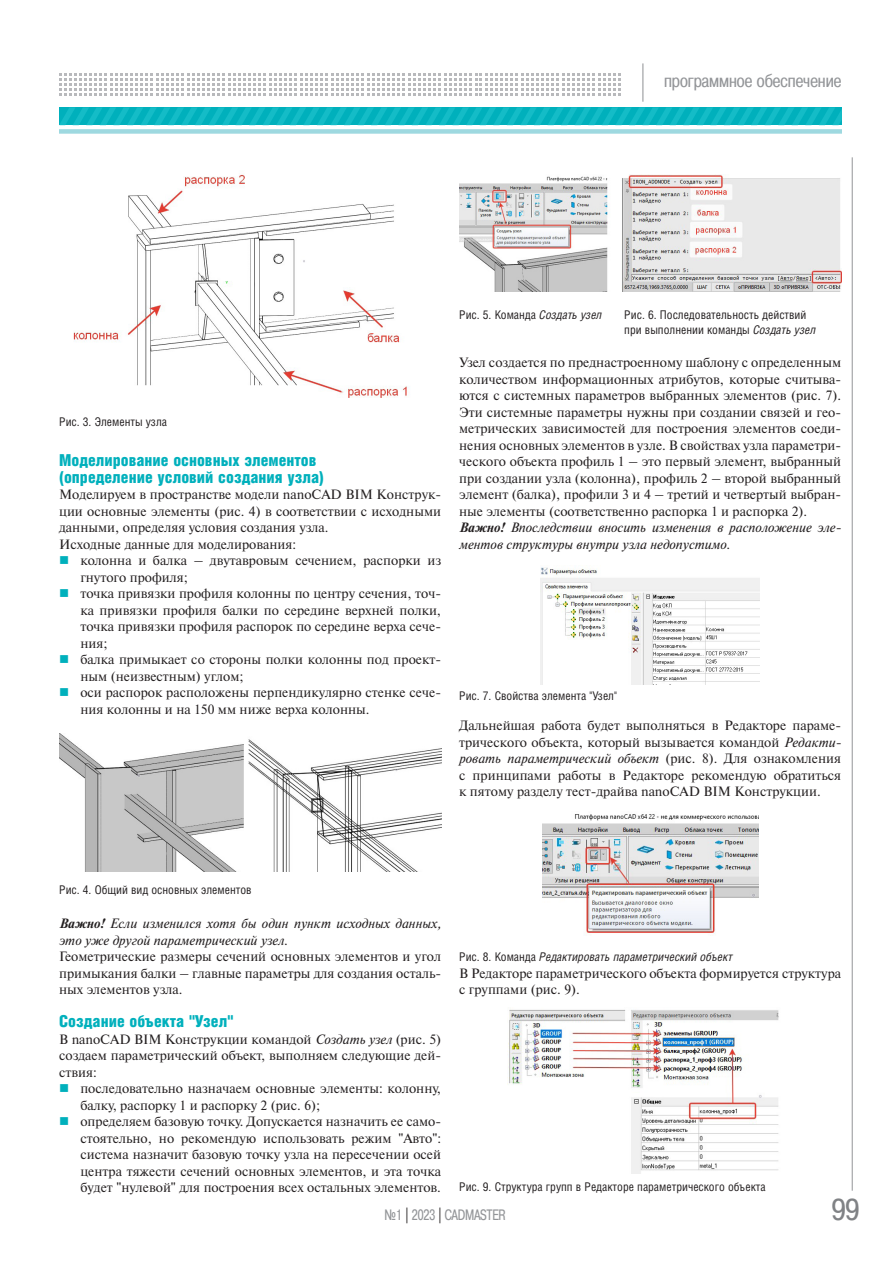
<style>
.page{position:relative;width:893px;height:1263px;background:#fff}
.page>*{position:absolute;margin:0;border:0;box-sizing:border-box;transform-origin:0 0}
.t1{font:30px "Pragmatica Cond C";color:#808285;scale:1.07 1}
.t2{font:18px "Pragmatica Cond C";color:#939598}
.subh1{font:900 16.5px/16.5px "Helios Cond";color:#00b0bc}
.t3{font:15px "Pragmatica Cond C";color:#939598;scale:.9 1}
.body_test{font:13.5px/16.5px "Newton C";color:#231f20;text-align:justify}
.body{font:13.5px/16.5px "Newton C";color:#231f20;text-align:justify}
.body_test-2{font:italic 13.5px/16.5px "Newton C";color:#231f20}
.pictures{font:12px/15px "Helios Cond";color:#231f20}
.pictures-2{font:italic 12px "Helios Cond";color:#231f20}
.s1{font-style:italic}
.s2{font-weight:700}
.s3{font-style:normal}
.s4{color:#231f20}
</style>
<div class="page">
<hr style="left:852px;top:157px;width:1px;height:1034px;background:#939598">
<svg style="left:59px;top:107px;width:783px;height:18px;background:#08b5c0"></svg>
<div style="left:59px;top:129px;width:783px;height:5px;background:#9ed9e0"></div>
<hr style="left:642px;top:63px;width:1px;height:39px;background:#939598">
<svg style="left:59px;top:73px;width:562px;height:23px"></svg>
<img style="left:73px;top:174px;width:334px;height:224px">
<img style="left:59px;top:734px;width:382px;height:138px">
<img style="left:459px;top:174px;width:382px;height:118px">
<img style="left:541px;top:567px;width:218px;height:117px">
<img style="left:542px;top:814px;width:216px;height:122px">
<img style="left:507px;top:1009px;width:272px;height:165px">
<h2 class="t2" style="left:664px;top:71px;width:179px">программное обеспечение</h2>
<p class="pictures" style="left:59px;top:414px;width:109px">Рис. 3. Элементы узла</p>
<p class="subh1" style="left:59px;top:452px;width:267px">Моделирование основных элементов (определение условий создания узла)</p>
<p class="body_test" style="left:59px;top:486px;width:383px">Моделируем в пространстве модели nanoCAD BIM Конструк&shy;ции основные элементы (рис. 4) в соответствии с исходными данными, определяя условия создания узла.</p>
<p class="body_test" style="left:59px;top:536px;width:239px">Исходные данные для моделирования:</p>
<p class="body_test" style="left:80px;top:552px;width:362px">колонна и балка – двутавровым сечением, распорки из гнутого профиля;</p>
<p class="body_test" style="left:80px;top:585px;width:362px">точка привязки профиля колонны по центру сечения, точ&shy;ка привязки профиля балки по середине верхней полки, точка привязки профиля распорок по середине верха сече&shy;ния;</p>
<p class="body_test" style="left:80px;top:651px;width:362px">балка примыкает со стороны полки колонны под проект&shy;ным (неизвестным) углом;</p>
<p class="body_test" style="left:80px;top:684px;width:362px">оси распорок расположены перпендикулярно стенке сече&shy;ния колонны и на 150 мм ниже верха колонны.</p>
<p class="pictures" style="left:459px;top:307px;width:144px">Рис. 5. Команда <span class="s1">Создать узел</span></p>
<p class="pictures" style="left:624px;top:307px;width:193px">Рис. 6. Последовательность действий при выполнении команды <span class="s1">Создать узел</span></p>
<p class="body_test" style="left:459px;top:354px;width:383px">Узел создается по преднастроенному шаблону с определенным количеством информационных атрибутов, которые считыва&shy;ются с системных параметров выбранных элементов (рис. 7).<br>Эти системные параметры нужны при создании связей и гео&shy;метрических зависимостей для построения элементов соеди&shy;нения основных элементов в узле. В свойствах узла параметри&shy;ческого объекта профиль 1 – это первый элемент, выбранный при создании узла (колонна), профиль 2 – второй выбранный элемент (балка), профили 3 и 4 – третий и четвертый выбран&shy;ные элементы (соответственно распорка 1 и распорка 2).</p>
<p class="body_test-2" style="left:459px;top:519px;width:383px"><span class="s2">Важно!</span> Впоследствии вносить изменения в расположение эле&shy;ментов структуры внутри узла недопустимо.</p>
<p class="pictures" style="left:459px;top:688px;width:159px">Рис. 7. Свойства элемента "Узел"</p>
<p class="body" style="left:459px;top:717px;width:383px">Дальнейшая работа будет выполняться в Редакторе параме&shy;трического объекта, который вызывается командой <span class="s1">Редакти&shy;ровать параметрический объект</span> (рис. 8). Для ознакомления с принципами работы в Редакторе рекомендую обратиться к пятому разделу тест-драйва nanoCAD BIM Конструкции.</p>
<p class="pictures" style="left:59px;top:882px;width:194px">Рис. 4. Общий вид основных элементов</p>
<p class="body_test-2" style="left:59px;top:915px;width:383px"><span class="s2">Важно!</span> Если изменился хотя бы один пункт исходных данных, это уже другой параметрический узел.</p>
<p class="body_test" style="left:59px;top:948px;width:383px">Геометрические размеры сечений основных элементов и угол примыкания балки – главные параметры для создания осталь&shy;ных элементов узла.</p>
<p class="subh1" style="left:59px;top:1013px;width:176px">Создание объекта "Узел"</p>
<p class="body_test" style="left:59px;top:1031px;width:383px">В nanoCAD BIM Конструкции командой <span class="s1">Создать узел</span> (рис. 5) создаем параметрический объект, выполняем следующие дей&shy;ствия:</p>
<p class="body_test" style="left:80px;top:1080px;width:362px">последовательно назначаем основные элементы: колонну, балку, распорку 1 и распорку 2 (рис. 6);</p>
<p class="body_test" style="left:80px;top:1113px;width:362px">определяем базовую точку. Допускается назначить ее само&shy;стоятельно, но рекомендую использовать режим "Авто": система назначит базовую точку узла на пересечении осей центра тяжести сечений основных элементов, и эта точка будет "нулевой" для построения всех остальных элементов.</p>
<p class="pictures-2" style="left:459px;top:950px;width:275px"><span class="s3">Рис. 8. Команда</span> Редактировать параметрический объект</p>
<p class="body_test" style="left:459px;top:965px;width:383px">В Редакторе параметрического объекта формируется структура с группами (рис. 9).</p>
<p class="pictures" style="left:459px;top:1179px;width:308px">Рис. 9. Структура групп в Редакторе параметрического объекта</p>
<p class="t3" style="left:384px;top:1206px;width:136px">№1 <span class="s4">|</span> 2023 <span class="s4">|</span> CADMASTER</p>
<h1 class="t1" style="left:832px;top:1193px;width:27px">99</h1>
</div>
